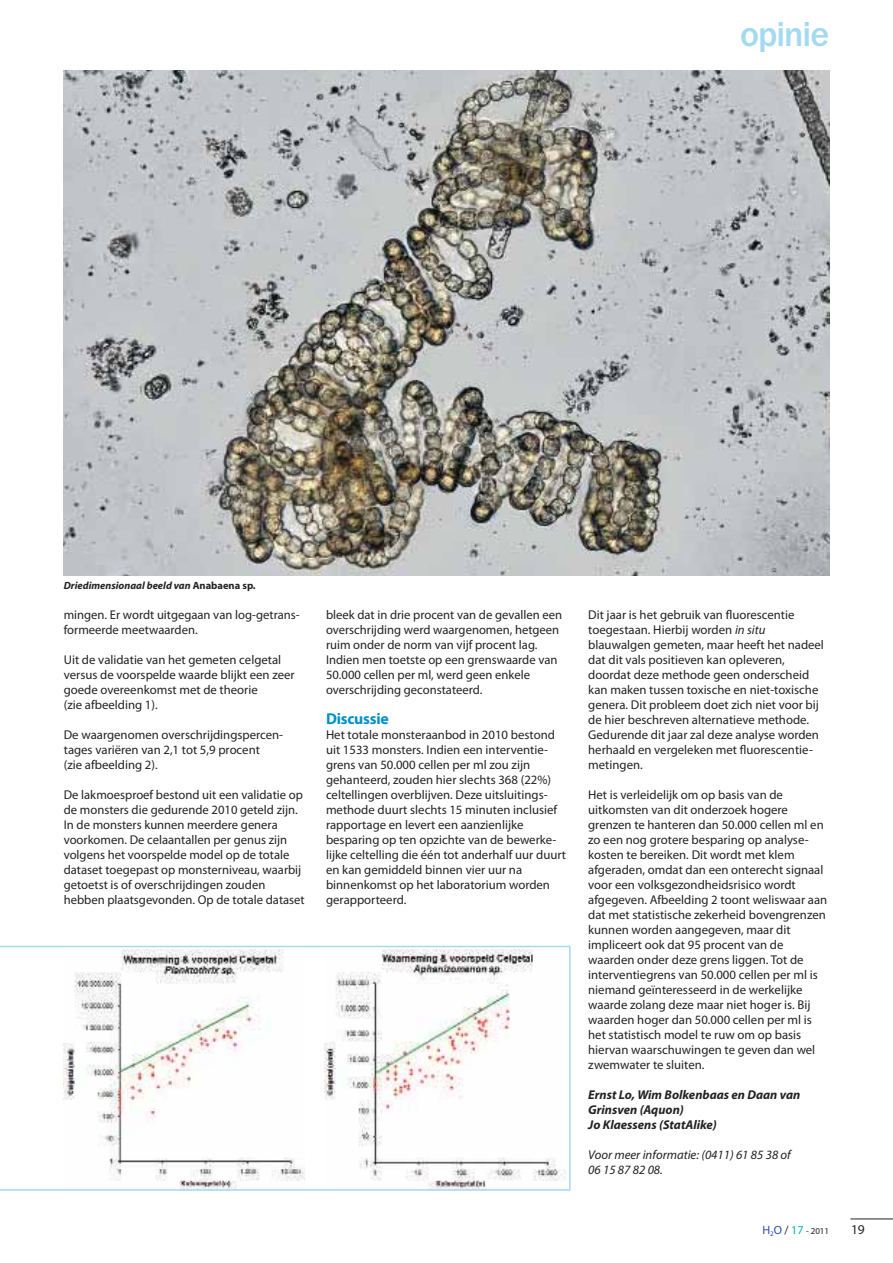
<style>
.page{position:relative;width:893px;height:1263px;background:#fff}
.page>*{position:absolute;margin:0;border:0;box-sizing:border-box;transform-origin:0 0}
.t1{font:500 36px "ITC Franklin Gothic Std";letter-spacing:-.03em;color:#a4daf0}
.t2{font:700 15.75px "Myriad Pro";letter-spacing:-.015em;color:#0090c9}
.t3{font:13.5px "Myriad Pro";color:#232223}
.t4{font:12.75px/15px "Myriad Pro";color:#232223}
.t5{font:italic 700 12.75px/15px "Myriad Pro";color:#232223}
.t6{font:italic 12.75px/15px "Myriad Pro";color:#232223}
.t7{font:italic 700 10.5px "Myriad Pro";color:#232223}
.t8{font:9px "Myriad Pro";color:#232223}
.s1{font-style:normal}
.s2{font-style:italic}
.s3{font-size:12px;color:#28519e}
.s4{font-size:12px}
.s5{font-size:12px;color:#00b2ba}
</style>
<div class="page">
<hr style="left:850px;top:1219px;width:43px;height:1px;background:#232223">
<img style="left:64px;top:70px;width:765px;height:505px">
<svg style="left:0;top:946px;width:571px;height:245px"></svg>
<h1 class="t1" style="left:740px;top:20px;width:90px">opinie</h1>
<p class="t7" style="left:64px;top:581px;width:194px">Driedimensionaal beeld van <span class="s1">Anabaena sp</span>.</p>
<p class="t4" style="left:64px;top:608px;width:237px">mingen. Er wordt uitgegaan van log-getrans&shy;formeerde meetwaarden.</p>
<p class="t4" style="left:64px;top:653px;width:232px">Uit de validatie van het gemeten celgetal versus de voorspelde waarde blijkt een zeer goede overeenkomst met de theorie<br>(zie afbeelding 1).</p>
<p class="t4" style="left:64px;top:728px;width:221px">De waargenomen overschrijdingspercen&shy;tages variëren van 2,1 tot 5,9 procent<br>(zie afbeelding 2).</p>
<p class="t4" style="left:64px;top:788px;width:242px">De lakmoesproef bestond uit een validatie op de monsters die gedurende 2010 geteld zijn.<br>In de monsters kunnen meerdere genera voorkomen. De celaantallen per genus zijn volgens het voorspelde model op de totale dataset toegepast op monsterniveau, waarbij getoetst is of overschrijdingen zouden hebben plaatsgevonden. Op de totale dataset</p>
<p class="t4" style="left:326px;top:608px;width:238px">bleek dat in drie procent van de gevallen een overschrijding werd waargenomen, hetgeen ruim onder de norm van vijf procent lag.<br>Indien men toetste op een grenswaarde van 50.000 cellen per ml, werd geen enkele overschrijding geconstateerd.</p>
<p class="t2" style="left:326px;top:713px;width:64px">Discussie</p>
<p class="t4" style="left:326px;top:728px;width:242px">Het totale monsteraanbod in 2010 bestond uit 1533 monsters. Indien een interventie&shy;grens van 50.000 cellen per ml zou zijn gehanteerd, zouden hier slechts 368 (22%) celtellingen overblijven. Deze uitsluitings&shy;methode duurt slechts 15 minuten inclusief rapportage en levert een aanzienlijke besparing op ten opzichte van de bewerke&shy;lijke celtelling die één tot anderhalf uur duurt en kan gemiddeld binnen vier uur na binnenkomst op het laboratorium worden gerapporteerd.</p>
<p class="t4" style="left:588px;top:608px;width:237px">Dit jaar is het gebruik van fluorescentie toegestaan. Hierbij worden <span class="s2">in situ </span>blauwalgen gemeten, maar heeft het nadeel dat dit vals positieven kan opleveren, doordat deze methode geen onderscheid kan maken tussen toxische en niet-toxische genera. Dit probleem doet zich niet voor bij de hier beschreven alternatieve methode.<br>Gedurende dit jaar zal deze analyse worden herhaald en vergeleken met fluorescentie&shy;metingen.</p>
<p class="t4" style="left:588px;top:788px;width:241px">Het is verleidelijk om op basis van de uitkomsten van dit onderzoek hogere grenzen te hanteren dan 50.000 cellen ml en zo een nog grotere besparing op analyse&shy;kosten te bereiken. Dit wordt met klem afgeraden, omdat dan een onterecht signaal voor een volksgezondheidsrisico wordt afgegeven. Afbeelding 2 toont weliswaar aan dat met statistische zekerheid bovengrenzen kunnen worden aangegeven, maar dit impliceert ook dat 95 procent van de waarden onder deze grens liggen. Tot de interventiegrens van 50.000 cellen per ml is niemand geïnteresseerd in de werkelijke waarde zolang deze maar niet hoger is. Bij waarden hoger dan 50.000 cellen per ml is het statistisch model te ruw om op basis hiervan waarschuwingen te geven dan wel zwemwater te sluiten.</p>
<p class="t5" style="left:588px;top:1088px;width:214px">Ernst Lo, Wim Bolkenbaas en Daan van<br>Grinsven (Aquon)<br>Jo Klaessens (StatAlike)</p>
<p class="t6" style="left:588px;top:1148px;width:204px">Voor meer informatie: (0411) 61 85 38 of<br>06 15 87 82 08.</p>
<p class="t8" style="left:762px;top:1227px;width:68px"><span class="s3">H</span><sub>2</sub><span class="s3">O</span> <span class="s4">/</span> <span class="s5">17</span> - 2011</p>
<p class="t3" style="left:851px;top:1224px;width:15px">19</p>
</div>
